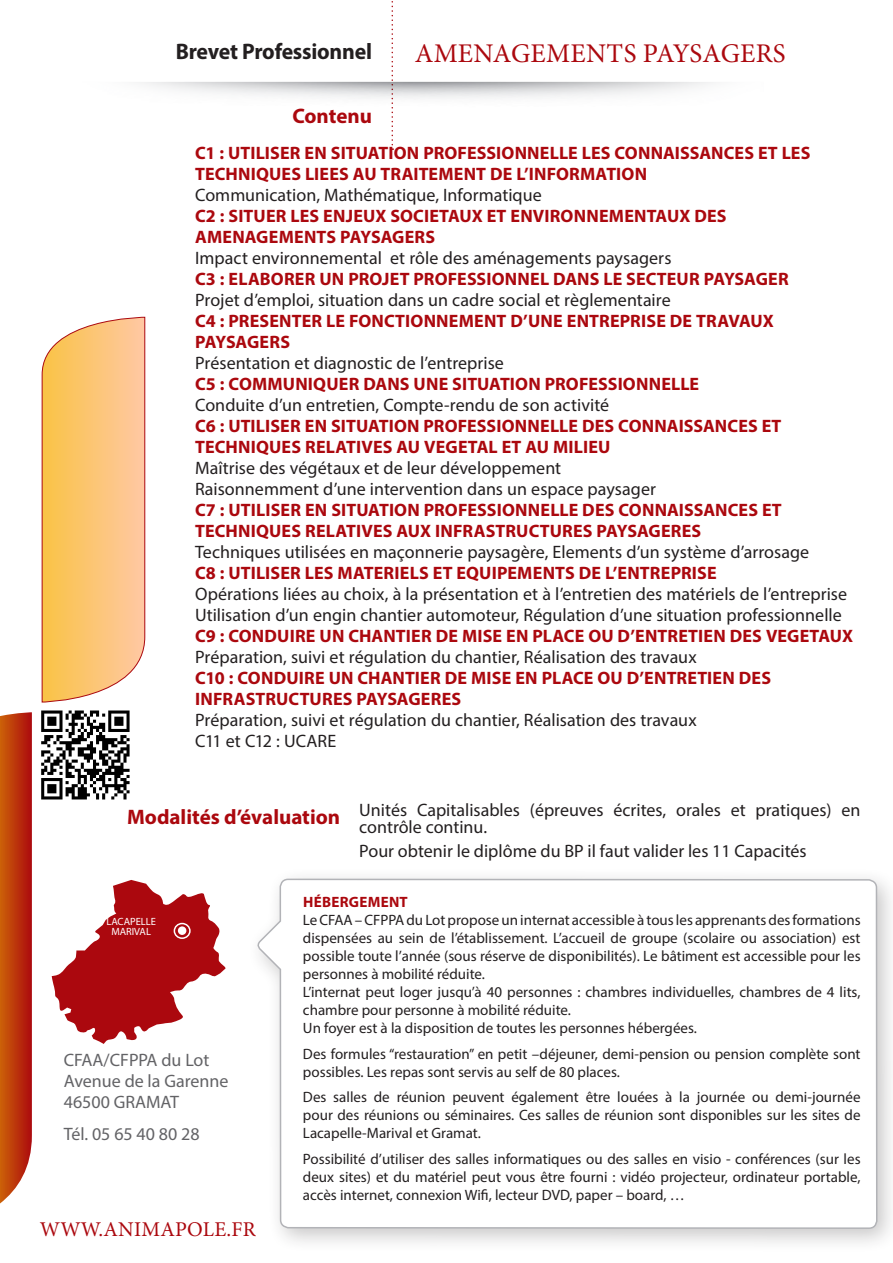
<style>
.page{position:relative;width:893px;height:1263px;background:#fff}
.page>*{position:absolute;margin:0;border:0;box-sizing:border-box;transform-origin:0 0}
.t1{font:27px "Minion Pro";letter-spacing:.01em;color:#ab080e}
.t2{font:700 22.5px "Myriad Pro";letter-spacing:-.01em;color:#231f20}
.t3{font:700 21px "Myriad Pro";color:#ab080e}
.t4{font:21px "Minion Pro";letter-spacing:.01em;color:#ab080e}
.t5{font:18px/16.5px "Myriad Pro";color:#231f20}
.t6{font:700 18px "Myriad Pro";letter-spacing:.005em;color:#ab080e}
.t7{font:18px "Myriad Pro";color:#636366}
.t8{font:15px/18px "Myriad Pro";color:#231f20;text-align:justify}
.t9{font:700 15px "Myriad Pro";letter-spacing:.02em;color:#ab080e}
.t10{font:10.5px "Myriad Pro";color:#fff}
</style>
<div class="page">
<svg style="left:0;top:712px;width:32px;height:491px;background:#bf4016"></svg>
<svg style="left:41px;top:317px;width:104px;height:385px;background:#fbc77d"></svg>
<svg style="left:52px;top:880px;width:174px;height:164px"></svg>
<svg style="left:391px;top:1px;width:2px;height:149px"></svg>
<div style="left:246px;top:866px;width:647px;height:387px;background:#231f20;opacity:.25"></div>
<svg style="left:256px;top:878px;width:622px;height:351px"></svg>
<div style="left:178px;top:926px;width:8px;height:9px;background:#fff;border-radius:50%"></div>
<div style="left:174px;top:923px;width:17px;height:16px;border:2px solid #fff;border-radius:50%"></div>
<img style="left:29px;top:702px;width:101px;height:106px">
<p class="t2" style="left:176px;top:37px;width:198px">Brevet Professionnel</p>
<p class="t3" style="left:292px;top:102px;width:81px">Contenu</p>
<p class="t1" style="left:415px;top:35px;width:372px">AMENAGEMENTS PAYSAGERS</p>
<p class="t6" style="left:195px;top:141px;width:617px">C1 : UTILISER EN SITUATION PROFESSIONNELLE LES CONNAISSANCES ET LES</p>
<p class="t6" style="left:195px;top:162px;width:453px">TECHNIQUES LIEES AU TRAITEMENT DE L’INFORMATION</p>
<p class="t5" style="left:195px;top:187px;width:348px">Communication, Mathématique, Informatique</p>
<p class="t6" style="left:195px;top:204px;width:533px">C2 : SITUER LES ENJEUX SOCIETAUX ET ENVIRONNEMENTAUX DES</p>
<p class="t6" style="left:195px;top:225px;width:242px">AMENAGEMENTS PAYSAGERS</p>
<p class="t5" style="left:195px;top:250px;width:478px">Impact environnemental et rôle des aménagements paysagers</p>
<p class="t6" style="left:195px;top:267px;width:595px">C3 : ELABORER UN PROJET PROFESSIONNEL DANS LE SECTEUR PAYSAGER</p>
<p class="t5" style="left:195px;top:292px;width:477px">Projet d’emploi, situation dans un cadre social et règlementaire</p>
<p class="t6" style="left:195px;top:309px;width:580px">C4 : PRESENTER LE FONCTIONNEMENT D’UNE ENTREPRISE DE TRAVAUX</p>
<p class="t6" style="left:195px;top:330px;width:96px">PAYSAGERS</p>
<p class="t5" style="left:195px;top:355px;width:310px">Présentation et diagnostic de l’entreprise</p>
<p class="t6" style="left:195px;top:372px;width:506px">C5 : COMMUNIQUER DANS UNE SITUATION PROFESSIONNELLE</p>
<p class="t5" style="left:195px;top:397px;width:416px">Conduite d’un entretien, Compte-rendu de son activité</p>
<p class="t6" style="left:195px;top:414px;width:588px">C6 : UTILISER EN SITUATION PROFESSIONNELLE DES CONNAISSANCES ET</p>
<p class="t6" style="left:195px;top:435px;width:417px">TECHNIQUES RELATIVES AU VEGETAL ET AU MILIEU</p>
<p class="t5" style="left:195px;top:460px;width:368px">Maîtrise des végétaux et de leur développement</p>
<p class="t5" style="left:195px;top:481px;width:462px">Raisonnemment d’une intervention dans un espace paysager</p>
<p class="t6" style="left:195px;top:498px;width:588px">C7 : UTILISER EN SITUATION PROFESSIONNELLE DES CONNAISSANCES ET</p>
<p class="t6" style="left:195px;top:519px;width:508px">TECHNIQUES RELATIVES AUX INFRASTRUCTURES PAYSAGERES</p>
<p class="t5" style="left:195px;top:544px;width:616px">Techniques utilisées en maçonnerie paysagère, Elements d’un système d’arrosage</p>
<p class="t6" style="left:195px;top:561px;width:523px">C8 : UTILISER LES MATERIELS ET EQUIPEMENTS DE L’ENTREPRISE</p>
<p class="t5" style="left:195px;top:586px;width:653px">Opérations liées au choix, à la présentation et à l’entretien des matériels de l’entreprise</p>
<p class="t5" style="left:195px;top:607px;width:648px">Utilisation d’un engin chantier automoteur, Régulation d’une situation professionnelle</p>
<p class="t6" style="left:195px;top:624px;width:660px">C9 : CONDUIRE UN CHANTIER DE MISE EN PLACE OU D’ENTRETIEN DES VEGETAUX</p>
<p class="t5" style="left:195px;top:649px;width:503px">Préparation, suivi et régulation du chantier, Réalisation des travaux</p>
<p class="t6" style="left:195px;top:666px;width:577px">C10 : CONDUIRE UN CHANTIER DE MISE EN PLACE OU D’ENTRETIEN DES</p>
<p class="t6" style="left:195px;top:687px;width:268px">INFRASTRUCTURES PAYSAGERES</p>
<p class="t5" style="left:195px;top:712px;width:503px">Préparation, suivi et régulation du chantier, Réalisation des travaux</p>
<p class="t5" style="left:195px;top:733px;width:143px">C11 et C12 : UCARE</p>
<p class="t3" style="left:127px;top:803px;width:215px">Modalités d’évaluation</p>
<p class="t5" style="left:359px;top:801px;width:503px">Unités Capitalisables (épreuves écrites, orales et pratiques) en contrôle continu.</p>
<p class="t5" style="left:359px;top:842px;width:449px">Pour obtenir le diplôme du BP il faut valider les 11 Capacités</p>
<p class="t9" style="left:303px;top:892px;width:106px">HÉBERGEMENT</p>
<p class="t8" style="left:303px;top:911px;width:559px">Le CFAA – CFPPA du Lot propose un internat accessible à tous les apprenants des formations dispensées au sein de l’établissement. L’accueil de groupe (scolaire ou association) est possible toute l’année (sous réserve de disponibilités). Le bâtiment est accessible pour les personnes à mobilité réduite.</p>
<p class="t8" style="left:303px;top:983px;width:559px">L’internat peut loger jusqu’à 40 personnes : chambres individuelles, chambres de 4 lits, chambre pour personne à mobilité réduite.</p>
<p class="t8" style="left:303px;top:1019px;width:395px">Un foyer est à la disposition de toutes les personnes hébergées.</p>
<p class="t8" style="left:303px;top:1044px;width:559px">Des formules “restauration” en petit –déjeuner, demi-pension ou pension complète sont possibles. Les repas sont servis au self de 80 places.</p>
<p class="t8" style="left:303px;top:1088px;width:559px">Des salles de réunion peuvent également être louées à la journée ou demi-journée pour des réunions ou séminaires. Ces salles de réunion sont disponibles sur les sites de Lacapelle-Marival et Gramat.</p>
<p class="t8" style="left:303px;top:1149px;width:559px">Possibilité d’utiliser des salles informatiques ou des salles en visio - conférences (sur les deux sites) et du matériel peut vous être fourni : vidéo projecteur, ordinateur portable, accès internet, connexion Wifi, lecteur DVD, paper – board, …</p>
<p class="t10" style="left:106px;top:915px;width:51px">LACAPELLE</p>
<p class="t10" style="left:111px;top:925px;width:41px">MARIVAL</p>
<p class="t7" style="left:64px;top:1049px;width:147px">CFAA/CFPPA du Lot</p>
<p class="t7" style="left:64px;top:1070px;width:166px">Avenue de la Garenne</p>
<p class="t7" style="left:64px;top:1091px;width:117px">46500 GRAMAT</p>
<p class="t7" style="left:64px;top:1123px;width:137px">Tél. 05 65 40 80 28</p>
<p class="t4" style="left:40px;top:1215px;width:218px">WWW.ANIMAPOLE.FR</p>
</div>
